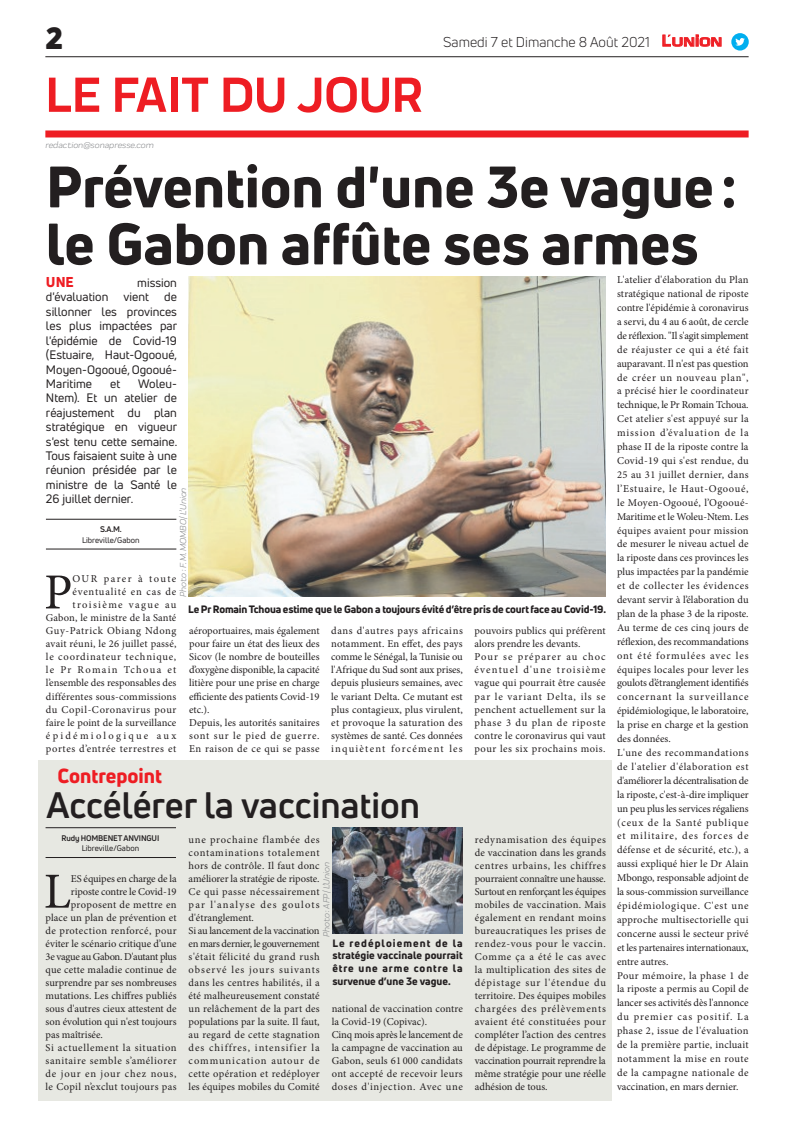
<style>
.page{position:relative;width:794px;height:1129px;background:#fff}
.page>*{position:absolute;margin:0;border:0;box-sizing:border-box;transform-origin:0 0}
.t1{font:800 57px/57px "Uni Neue";color:#231f20}
.t2{font:700 51px "Praktika";color:#ee1d23}
.t3{font:50.5px "Minion Pro";color:#231f20}
.t4{font:700 36px "Uni Neue";color:#231f20}
.t5{font:900 30px "Uni Neue";color:#231f20}
.t6{font:800 20px "Uni Neue";color:#ee1d23}
.t7{font:14px "Uni Neue";color:#231f20}
.t8{font:800 14px "Uni Neue";color:#ee1d23}
.t9{font:12px/14.4px "Uni Neue";color:#231f20;text-align:justify}
.t10{font:10.5px/13px "Minion Pro";letter-spacing:.015em;color:#231f20}
.t11{font:10.5px/13px "Minion Pro";letter-spacing:.045em;color:#231f20;text-align:right}
.t12{font:10.5px/13px "Minion Pro";letter-spacing:.035em;color:#231f20}
.t13{font:800 10.5px/12.6px "Uni Neue";letter-spacing:-.015em;color:#231f20;text-align:justify}
.t14{font:10.5px "Minion Pro";letter-spacing:-.005em;color:#231f20}
.t15{font:10.5px "Minion Pro";letter-spacing:-.01em;color:#231f20}
.t16{font:10.5px "Minion Pro";letter-spacing:-.03em;color:#231f20}
.t17{font:10.5px "Minion Pro";letter-spacing:.05em;color:#231f20}
.t18{font:10.5px "Minion Pro";letter-spacing:.04em;color:#231f20}
.t19{font:10.5px "Minion Pro";letter-spacing:.06em;color:#231f20}
.t20{font:10.5px "Minion Pro";letter-spacing:.075em;color:#231f20}
.t21{font:italic 9px "Praktika";color:#818386}
.t22{font:8px "Uni Neue";color:#231f20}
.t23{font:700 8px "Uni Neue";letter-spacing:-.02em;color:#231f20}
.s1{font-family:"Eurostile";font-weight:600;font-size:14.9px;color:#ee1d23}
.s2{font-family:"Eurostile";font-weight:600;font-size:11.4px;color:#ee1d23}
</style>
<div class="page">
<hr style="left:45px;top:56px;width:703px;height:1px;background:#231f20">
<div style="left:45px;top:130px;width:703px;height:7px;background:#ee1d23"></div>
<svg style="left:662px;top:34px;width:60px;height:13px"></svg>
<div style="left:731px;top:33px;width:17px;height:18px;background:#00aeef;border-radius:50%"></div>
<svg style="left:735px;top:38px;width:10px;height:8px"></svg>
<div style="left:38px;top:760px;width:574px;height:340px;background:#e7e8e2"></div>
<hr style="left:46px;top:856px;width:130px;height:1px;background:#231f20">
<hr style="left:46px;top:827px;width:130px;height:1px;background:#231f20">
<img style="left:332px;top:827px;width:131px;height:106px">
<hr style="left:46px;top:548px;width:130px;height:1px;background:#231f20">
<hr style="left:46px;top:519px;width:130px;height:1px;background:#231f20">
<img style="left:188px;top:277px;width:417px;height:319px">
<h3 class="t5" style="left:45px;top:17px;width:19px">2</h3>
<h2 class="t2" style="left:45px;top:54px;width:378px">LE FAIT DU JOUR</h2>
<p class="t21" style="left:45px;top:138px;width:110px">redaction@sonapresse.com</p>
<h3 class="t7" style="left:443px;top:33px;width:280px">Samedi 7 et Dimanche 8 Août 2021 <span class="s1">L</span><span class="s2">UNION</span></h3>
<h1 class="t1" style="left:46px;top:157px;width:692px">Prévention d'une 3e vague: le Gabon affûte ses armes</h1>
<h3 class="t8" style="left:46px;top:272px;width:29px">UNE</h3>
<p class="t9" style="left:137px;top:275px;width:41px">mission</p>
<p class="t9" style="left:46px;top:290px;width:64px">d'évaluation</p>
<p class="t9" style="left:123px;top:290px;width:27px">vient</p>
<p class="t10" style="left:617px;top:273px;width:133px;line-height:13.9px">L'atelier d'élaboration du Plan stratégique national de riposte contre l'épidémie à coronavirus a servi, du 4 au 6 août, de cercle de réflexion. "Il s'agit simplement de réajuster ce qui a été fait auparavant. Il n'est pas question de créer un nouveau plan", a précisé hier le coordinateur technique, le Pr Romain Tchoua.<br>Cet atelier s'est appuyé sur la mission d’évaluation de la phase II de la riposte contre la<br>Covid-19 qui s'est rendue, du<br>25 au 31 juillet dernier, dans l’Estuaire, le Haut-Ogooué, le Moyen-Ogooué, l’Ogooué-<br>Maritime et le Woleu-Ntem. Les équipes avaient pour mission de mesurer le niveau actuel de la riposte dans ces provinces les plus impactées par la pandémie et de collecter les évidences devant servir à l’élaboration du plan de la phase 3 de la riposte.<br>Au terme de ces cinq jours de réflexion, des recommandations ont été formulées avec les équipes locales pour lever les goulots d’étranglement identifiés concernant la surveillance épidémiologique, le laboratoire, la prise en charge et la gestion des données.<br>L'une des recommandations de l'atelier d'élaboration est d'améliorer la décentralisation de la riposte, c'est-à-dire impliquer un peu plus les services régaliens (ceux de la Santé publique et militaire, des forces de défense et de sécurité, etc.), a aussi expliqué hier le Dr Alain<br>Mbongo, responsable adjoint de la sous-commission surveillance épidémiologique. C'est une approche multisectorielle qui concerne aussi le secteur privé et les partenaires internationaux, entre autres.<br>Pour mémoire, la phase 1 de la riposte a permis au Copil de lancer ses activités dès l'annonce du premier cas positif. La phase 2, issue de l'évaluation de la première partie, incluait notamment la mise en route de la campagne nationale de vaccination, en mars dernier.</p>
<p class="t9" style="left:46px;top:290px;width:133px;text-indent:118px">de sillonner les provinces les plus impactées par l'épidémie de Covid-19 (Estuaire, Haut-Ogooué, Moyen-Ogooué, Ogooué-Maritime</p>
<p class="t9" style="left:46px;top:376px;width:133px;text-indent:92px">Woleu-Ntem). Et un atelier de réajustement du plan stratégique en vigueur s'est tenu cette semaine.<br>Tous faisaient suite à une réunion présidée par le ministre de la Santé le 26 juillet dernier.</p>
<p class="t23" style="left:100px;top:524px;width:23px">S.A.M.</p>
<p class="t22" style="left:82px;top:534px;width:59px">Libreville/Gabon</p>
<p class="t9" style="left:110px;top:376px;width:12px">et</p>
<p class="t21" style="left:177px;top:596px;width:111px;rotate:-90deg">Photo : F. M. MOMBO/ L’Union</p>
<p class="t11" style="left:46px;top:572px;width:132px">OUR parer à toute éventualité en cas de troisième vague au<br>Gabon, le ministre de la Santé<br>Guy-Patrick Obiang Ndong avait réuni, le 26 juillet passé, le coordinateur technique, le Pr Romain Tchoua et l’ensemble des responsables des différentes sous-commissions du Copil-Coronavirus pour faire le point de la surveillance épidémiologique aux portes d’entrée terrestres et</p>
<h3 class="t3" style="left:44px;top:558px;width:30px">P</h3>
<p class="t13" style="left:188px;top:602px;width:419px">Le Pr Romain Tchoua estime que le Gabon a toujours évité d’être pris de court face au Covid-19.</p>
<p class="t10" style="left:189px;top:624px;width:132px">aéroportuaires, mais également pour faire un état des lieux des<br>Sicov (le nombre de bouteilles d’oxygène disponible, la capacité litière pour une prise en charge efficiente des patients Covid-19 etc.).<br>Depuis, les autorités sanitaires sont sur le pied de guerre.<br>En raison de ce qui se passe</p>
<p class="t10" style="left:331px;top:624px;width:133px;text-align:justify">dans d'autres pays africains notamment. En effet, des pays comme le Sénégal, la Tunisie ou l'Afrique du Sud sont aux prises, depuis plusieurs semaines, avec le variant Delta. Ce mutant est plus contagieux, plus virulent, et provoque la saturation des systèmes de santé. Ces données inquiètent forcément les</p>
<p class="t12" style="left:474px;top:624px;width:133px">pouvoirs publics qui préfèrent alors prendre les devants.<br>Pour se préparer au choc éventuel d'une troisième vague qui pourrait être causée par le variant Delta, ils se penchent actuellement sur la phase 3 du plan de riposte contre le coronavirus qui vaut pour les six prochains mois.</p>
<h3 class="t6" style="left:57px;top:762px;width:106px">Contrepoint</h3>
<h3 class="t4" style="left:46px;top:782px;width:375px">Accélérer la vaccination</h3>
<p class="t23" style="left:62px;top:832px;width:99px">Rudy HOMBENET ANVINGUI</p>
<p class="t22" style="left:82px;top:843px;width:59px">Libreville/Gabon</p>
<p class="t10" style="left:189px;top:832px;width:133px">une prochaine flambée des contaminations totalement hors de contrôle. Il faut donc améliorer la stratégie de riposte.<br>Ce qui passe nécessairement par l'analyse des goulots d'étranglement.<br>Si au lancement de la vaccination en mars dernier, le gouvernement s'était félicité du grand rush observé les jours suivants dans les centres habilités, il a été malheureusement constaté un relâchement de la part des populations par la suite. Il faut, au regard de cette stagnation des chiffres, intensifier la communication autour de cette opération et redéployer les équipes mobiles du Comité</p>
<p class="t10" style="left:475px;top:832px;width:133px;text-align:justify">redynamisation des équipes de vaccination dans les grands centres urbains, les chiffres pourraient connaître une hausse.<br>Surtout en renforçant les équipes mobiles de vaccination. Mais également en rendant moins bureaucratiques les prises de rendez-vous pour le vaccin.<br>Comme ça a été le cas avec la multiplication des sites de dépistage sur l'étendue du territoire. Des équipes mobiles chargées des prélèvements avaient été constituées pour compléter l’action des centres de dépistage. Le programme de vaccination pourrait reprendre la même stratégie pour une réelle adhésion de tous.</p>
<p class="t21" style="left:320px;top:936px;width:77px;rotate:-90deg">Photo : AFP/ L’Union</p>
<h3 class="t3" style="left:44px;top:857px;width:29px">L</h3>
<p class="t15" style="left:71px;top:871px;width:107px">ES équipes en charge de la</p>
<p class="t15" style="left:71px;top:884px;width:107px">riposte contre le Covid-19</p>
<p class="t12" style="left:71px;top:897px;width:107px">proposent de mettre en</p>
<p class="t10" style="left:46px;top:910px;width:133px">place un plan de prévention et</p>
<p class="t18" style="left:46px;top:923px;width:133px">de protection renforcé, pour</p>
<p class="t10" style="left:46px;top:936px;width:133px">éviter le scénario critique d’une</p>
<p class="t16" style="left:46px;top:949px;width:133px">3e vague au Gabon. D'autant plus</p>
<p class="t10" style="left:46px;top:962px;width:132px">que cette maladie continue de</p>
<p class="t14" style="left:46px;top:975px;width:133px">surprendre par ses nombreuses</p>
<p class="t10" style="left:46px;top:988px;width:133px">mutations. Les chiffres publiés</p>
<p class="t10" style="left:46px;top:1001px;width:133px">sous d'autres cieux attestent de</p>
<p class="t14" style="left:46px;top:1014px;width:133px">son évolution qui n'est toujours</p>
<p class="t10" style="left:46px;top:1027px;width:59px">pas maîtrisée.</p>
<p class="t19" style="left:46px;top:1040px;width:132px">Si actuellement la situation</p>
<p class="t17" style="left:46px;top:1053px;width:133px">sanitaire semble s’améliorer</p>
<p class="t20" style="left:46px;top:1066px;width:132px">de jour en jour chez nous,</p>
<p class="t10" style="left:46px;top:1079px;width:133px">le Copil n’exclut toujours pas</p>
<p class="t13" style="left:332px;top:936px;width:132px">Le redéploiement de la stratégie vaccinale pourrait être une arme contre la survenue d’une 3e vague.</p>
<p class="t10" style="left:332px;top:1001px;width:133px">national de vaccination contre la Covid-19 (Copivac).<br>Cinq mois après le lancement de la campagne de vaccination au<br>Gabon, seuls 61 000 candidats ont accepté de recevoir leurs doses d'injection. Avec une</p>
</div>
